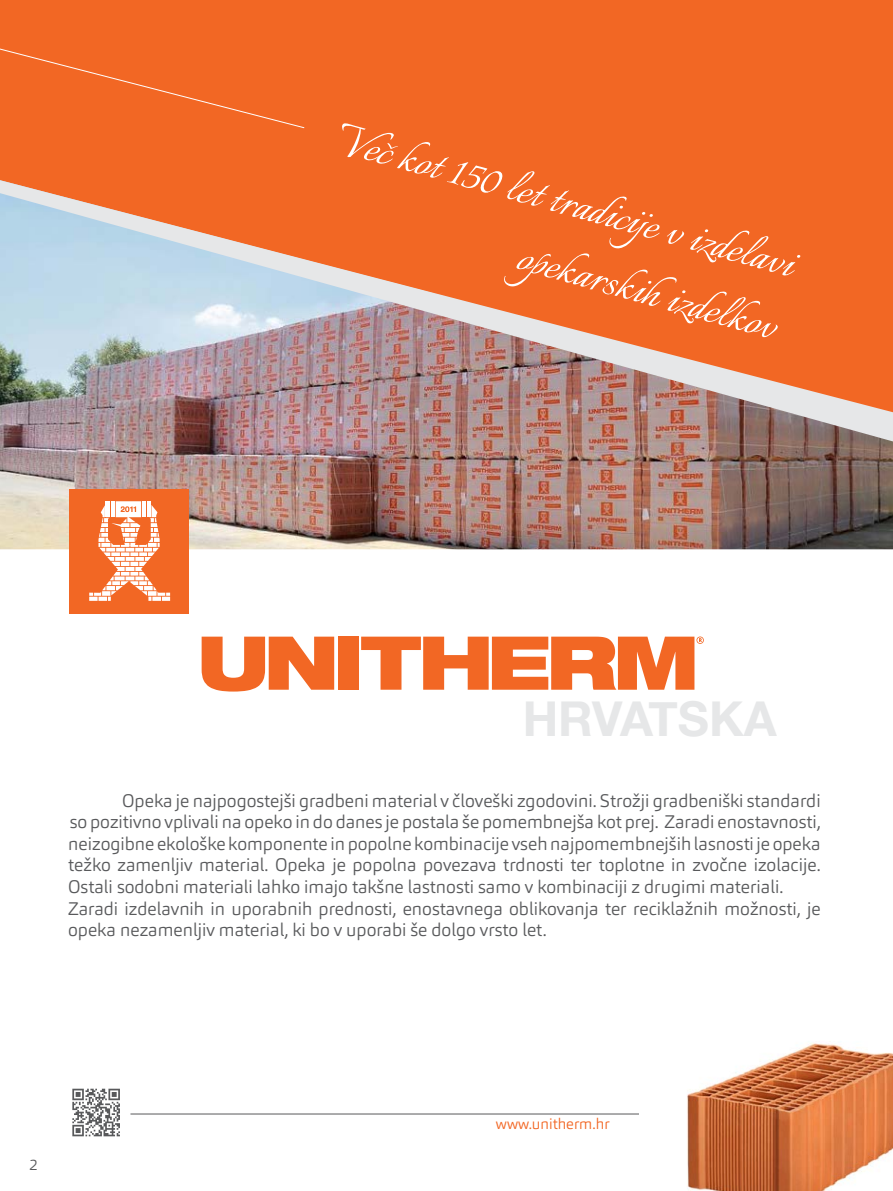
<style>
.page{position:relative;width:893px;height:1191px;background:#fff}
.page>*{position:absolute;margin:0;border:0;box-sizing:border-box;transform-origin:0 0}
.t1{font:54px/64.2px "Italianno";color:#fff;text-align:right}
.t2{font:700 48px "Helvetica Neue";color:#e6e7e8}
.t3{font:300 18px/21.6px "Carnas";color:#58595b}
.t4{font:300 15px "Carnas";color:#f26724}
.t5{font:300 15px "Carnas";color:#58595b}
</style>
<div class="page">
<img style="left:0;top:441px;width:893px;height:108px">
<img style="left:0;top:338px;width:893px;height:103px">
<svg style="left:0;top:0;width:893px;height:338px;fill:#f26724"></svg>
<div style="left:338px;top:636px;width:21px;height:53px;background:#f26724"></div>
<svg style="left:202px;top:636px;width:132px;height:55px"></svg>
<svg style="left:361px;top:636px;width:343px;height:53px"></svg>
<div style="left:70px;top:489px;width:119px;height:124px;background:#f26724"></div>
<svg style="left:89px;top:501px;width:81px;height:100px"></svg>
<svg style="left:72px;top:1088px;width:48px;height:48px"></svg>
<hr style="left:130px;top:1113px;width:669px;height:1px;background:#58595b">
<img style="left:639px;top:1043px;width:254px;height:148px">
<div style="left:0;top:28px;width:305px;height:101px;background:#f26724"></div>
<h1 class="t1" style="left:347px;top:108px;width:475px;rotate:16deg">Več kot 150 let tradicije v izdelavi opekarskih izdelkov</h1>
<h2 class="t2" style="left:523px;top:689px;width:255px">HRVATSKA</h2>
<p class="t3" style="left:68px;top:789px;width:754px;text-indent:54px">Opeka je najpogostejši gradbeni material v človeški zgodovini. Strožji gradbeniški standardi so pozitivno vplivali na opeko in do danes je postala še pomembnejša kot prej. Zaradi enostavnosti, neizogibne ekološke komponente in popolne kombinacije vseh najpomembnejših lasnosti je opeka težko zamenljiv material. Opeka je popolna povezava trdnosti ter toplotne in zvočne izolacije.<br>Ostali sodobni materiali lahko imajo takšne lastnosti samo v kombinaciji z drugimi materiali.<br>Zaradi izdelavnih in uporabnih prednosti, enostavnega oblikovanja ter reciklažnih možnosti, je opeka nezamenljiv material, ki bo v uporabi še dolgo vrsto let.</p>
<p class="t5" style="left:29px;top:1154px;width:10px">2</p>
<p class="t4" style="left:496px;top:1114px;width:115px">www.unitherm.hr</p>
</div>
